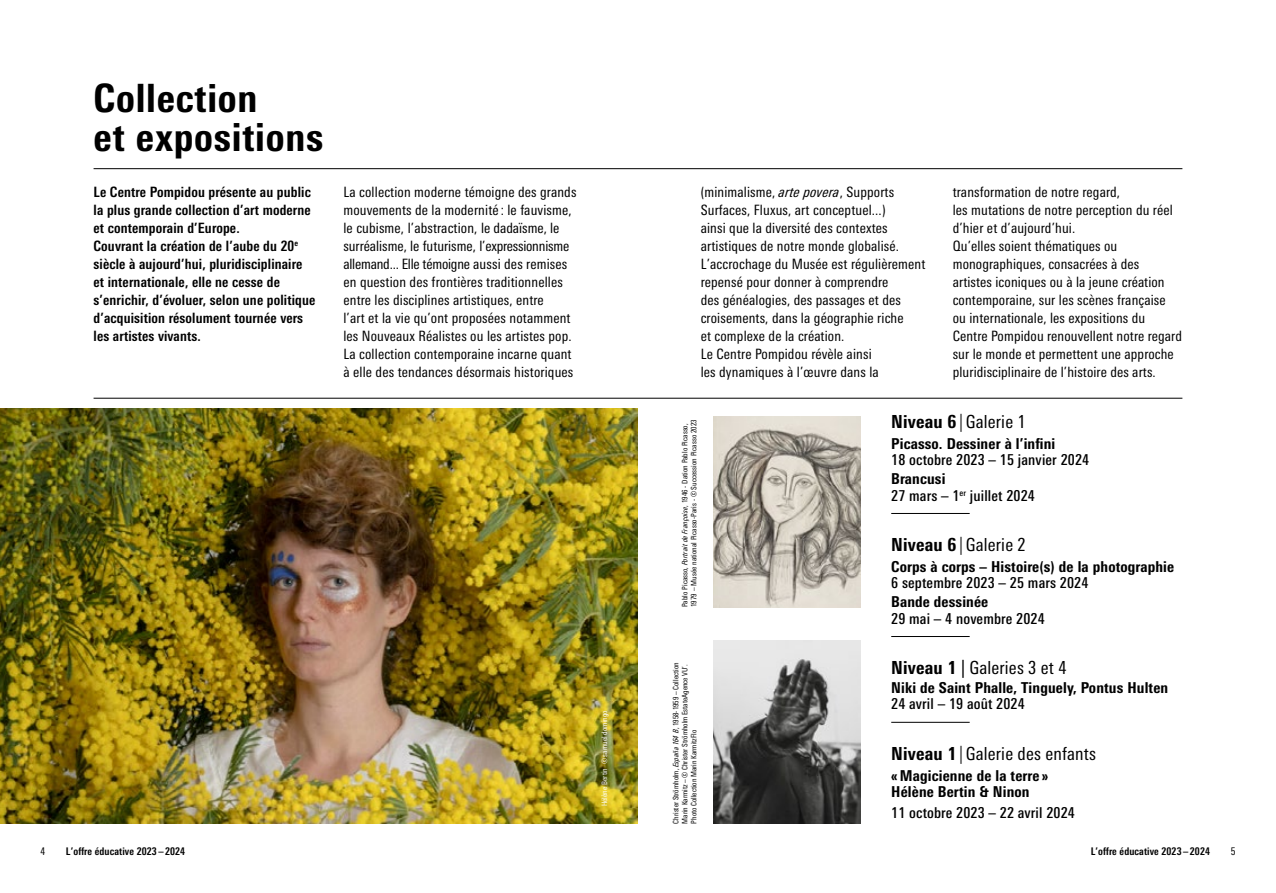
<style>
.page{position:relative;width:1276px;height:893px;background:#fff}
.page>*{position:absolute;margin:0;border:0;box-sizing:border-box;transform-origin:0 0}
.t1{font:800 condensed 39px/39px "Univers Next Pro";letter-spacing:.02em;color:#000}
.t2{font:condensed 18px "Univers Next Pro";letter-spacing:.01em;color:#000}
.t3{font:800 condensed 15px/16.5px "Univers Next Pro";letter-spacing:.01em;color:#000}
.t4{font:500 condensed 15px/16.5px "Univers Next Pro";letter-spacing:.01em;color:#000}
.t5{font:condensed 14.25px/18px "Univers Next Pro";letter-spacing:.01em;color:#000}
.t6{font:700 condensed 14.25px/18px "Univers Next Pro";letter-spacing:.01em;color:#000}
.t7{font:700 condensed 10.5px "Univers Next Pro";letter-spacing:.01em;color:#000}
.t8{font:condensed 10.5px "Univers Next Pro";color:#000}
.t9{font:condensed 7.5px/9px "Univers Next Pro";color:#000}
.t10{font:condensed 7.5px "Univers Next Pro";letter-spacing:.01em;color:#fff}
.s1{font-style:italic}
.s2{font-weight:800}
.s3{font-weight:300}
</style>
<div class="page">
<img style="left:713px;top:641px;width:147px;height:183px">
<img style="left:0;top:408px;width:638px;height:416px">
<img style="left:713px;top:417px;width:147px;height:190px">
<hr style="left:891px;top:513px;width:78px;height:1px;background:#000">
<hr style="left:891px;top:636px;width:78px;height:1px;background:#000">
<hr style="left:891px;top:722px;width:78px;height:1px;background:#000">
<hr style="left:94px;top:398px;width:1088px;height:1px;background:#000">
<hr style="left:94px;top:168px;width:1088px;height:1px;background:#000">
<h1 class="t1" style="left:94px;top:79px;width:231px">Collection<br>et expositions</h1>
<p class="t6" style="left:94px;top:183px;width:223px">Le Centre Pompidou présente au public la plus grande collection d’art moderne et contemporain d’Europe.<br>Couvrant la création de l’aube du 20<sup>e </sup>siècle à aujourd’hui, pluridisciplinaire et internationale, elle ne cesse de s’enrichir, d’évoluer, selon une politique d’acquisition résolument tournée vers les artistes vivants.</p>
<p class="t5" style="left:343px;top:183px;width:234px">La collection moderne témoigne des grands mouvements de la modernité : le fauvisme, le cubisme, l’abstraction, le dadaïsme, le surréalisme, le futurisme, l’expressionnisme allemand... Elle témoigne aussi des remises en question des frontières traditionnelles entre les disciplines artistiques, entre<br>l’art et la vie qu’ont proposées notamment les Nouveaux Réalistes ou les artistes pop.<br>La collection contemporaine incarne quant à elle des tendances désormais historiques</p>
<p class="t5" style="left:701px;top:183px;width:226px">(minimalisme, <span class="s1">arte povera</span>, Supports Surfaces, Fluxus, art conceptuel...)<br>ainsi que la diversité des contextes artistiques de notre monde globalisé.<br>L’accrochage du Musée est régulièrement repensé pour donner à comprendre<br>des généalogies, des passages et des croisements, dans la géographie riche<br>et complexe de la création.<br>Le Centre Pompidou révèle ainsi<br>les dynamiques à l’œuvre dans la</p>
<p class="t5" style="left:952px;top:183px;width:231px">transformation de notre regard,<br>les mutations de notre perception du réel d’hier et d’aujourd’hui.<br>Qu’elles soient thématiques ou monographiques, consacrées à des artistes iconiques ou à la jeune création contemporaine, sur les scènes française ou internationale, les expositions du Centre Pompidou renouvellent notre regard sur le monde et permettent une approche pluridisciplinaire de l’histoire des arts.</p>
<p class="t2" style="left:891px;top:411px;width:136px"><span class="s2">Niveau 6</span> <span class="s3">|</span> Galerie 1</p>
<p class="t3" style="left:891px;top:435px;width:165px">Picasso. Dessiner à l’infini</p>
<p class="t4" style="left:891px;top:452px;width:199px">18 octobre 2023 – 15 janvier 2024</p>
<p class="t4" style="left:891px;top:470px;width:145px"><span class="s2">Brancusi<br></span>27 mars – 1<sup>er</sup> juillet 2024</p>
<p class="t2" style="left:891px;top:534px;width:136px"><span class="s2">Niveau 6</span> <span class="s3">|</span> Galerie 2</p>
<p class="t3" style="left:891px;top:558px;width:284px">Corps à corps – Histoire(s) de la photographie</p>
<p class="t4" style="left:891px;top:575px;width:199px">6 septembre 2023 – 25 mars 2024</p>
<p class="t3" style="left:891px;top:593px;width:99px">Bande dessinée</p>
<p class="t4" style="left:891px;top:610px;width:155px">29 mai – 4 novembre 2024</p>
<p class="t2" style="left:891px;top:657px;width:177px"><span class="s2">Niveau 1</span> | Galeries 3 et 4</p>
<p class="t3" style="left:891px;top:679px;width:278px">Niki de Saint Phalle, Tinguely, Pontus Hulten</p>
<p class="t4" style="left:891px;top:696px;width:135px">24 avril – 19 août 2024</p>
<p class="t2" style="left:891px;top:743px;width:206px"><span class="s2">Niveau 1</span> <span class="s3">|</span> Galerie des enfants</p>
<p class="t3" style="left:891px;top:767px;width:158px">« Magicienne de la terre »<br>Hélène Bertin &amp; Ninon</p>
<p class="t4" style="left:891px;top:804px;width:185px">11 octobre 2023 – 22 avril 2024</p>
<p class="t9" style="left:680px;top:607px;width:189px;rotate:-90deg">Pablo Picasso, <span class="s1">Portrait de Françoise</span>, 1946 - Dation Pablo Picasso,<br>1979 – Musée national Picasso-Paris - © Succession Picasso 2023</p>
<p class="t9" style="left:671px;top:824px;width:163px;rotate:-90deg">Christer Strömholm, <span class="s1">España 164 B</span>, 1958-1959 – Collection<br>Marin Karmitz – © Christer Strömholm EstateAgence VU’.<br>Photo Collection Marin KarmitzFlo</p>
<p class="t10" style="left:600px;top:806px;width:98px;rotate:-90deg">Hélène Bertin © samuel domingo</p>
<p class="t8" style="left:40px;top:845px;width:6px">4</p>
<p class="t7" style="left:66px;top:845px;width:121px">L’offre éducative 2023 – 2024</p>
<p class="t7" style="left:1090px;top:845px;width:121px">L’offre éducative 2023 – 2024</p>
<p class="t8" style="left:1230px;top:845px;width:6px">5</p>
</div>
